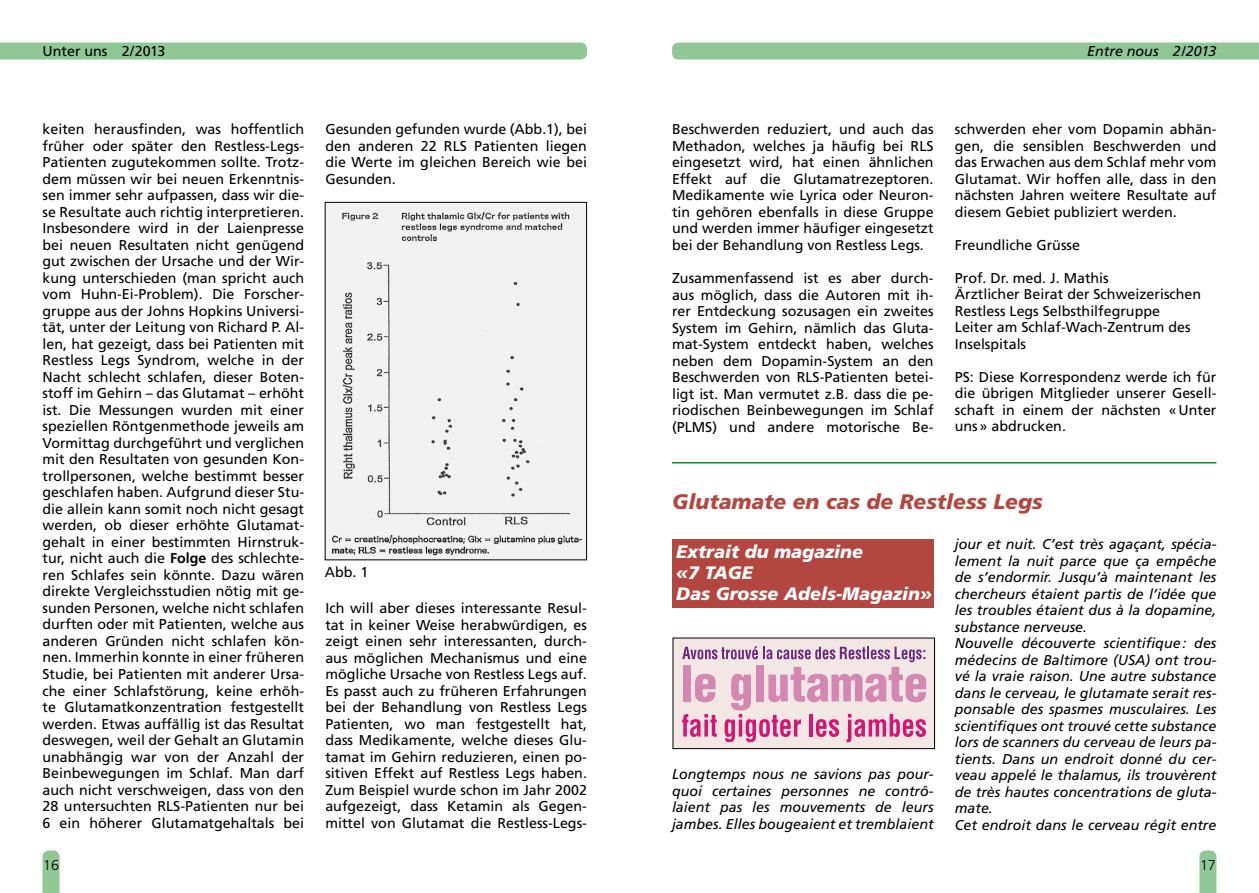
<style>
.page{position:relative;width:1259px;height:893px;background:#fff}
.page>*{position:absolute;margin:0;border:0;box-sizing:border-box;transform-origin:0 0}
.t1{font:italic 900 21px "Frutiger";color:#b3473f}
.t2{font:italic 900 18px/21px "Frutiger";color:#fff}
.t3{font:14.25px/16.5px "Frutiger";color:#000;text-align:justify}
.t4{font:italic 14.25px/16.5px "Frutiger";color:#000;text-align:justify}
.t5{font:300 14.25px "Frutiger";color:#000}
.s1{font-weight:700}
</style>
<div class="page">
<div style="left:0;top:43px;width:587px;height:17px;background:#90c796"></div>
<svg style="left:43px;top:850px;width:17px;height:43px"></svg>
<div style="left:672px;top:43px;width:587px;height:17px;background:#90c796"></div>
<svg style="left:1199px;top:850px;width:17px;height:43px"></svg>
<img style="left:327px;top:204px;width:258px;height:354px">
<div style="left:325px;top:202px;width:262px;height:358px;border:1px solid #000"></div>
<div style="left:672px;top:539px;width:261px;height:69px;background:#b3473f"></div>
<hr style="left:672px;top:462px;width:544px;height:1px;background:#009037">
<div style="left:673px;top:638px;width:261px;height:111px;background:#f2e7e5"></div>
<div style="left:672px;top:638px;width:263px;height:111px;border:1px solid #000"></div>
<svg style="left:682px;top:646px;width:244px;height:96px"></svg>
<p class="t3" style="left:43px;top:43px;width:124px">Unter uns 2/2013</p>
<p class="t3" style="left:43px;top:121px;width:263px">keiten herausfinden, was hoffentlich früher oder später den Restless-Legs-Patienten zugutekommen sollte. Trotz&shy;dem müssen wir bei neuen Erkenntnis&shy;sen immer sehr aufpassen, dass wir die&shy;se Resultate auch richtig interpretieren.<br>Insbesondere wird in der Laienpresse bei neuen Resultaten nicht genügend gut zwischen der Ursache und der Wir&shy;kung unterschieden (man spricht auch vom Huhn-Ei-Problem). Die Forscher&shy;gruppe aus der Johns Hopkins Universi&shy;tät, unter der Leitung von Richard P. Al&shy;len, hat gezeigt, dass bei Patienten mit Restless Legs Syndrom, welche in der Nacht schlecht schlafen, dieser Boten&shy;stoff im Gehirn – das Glutamat – erhöht ist. Die Messungen wurden mit einer speziellen Röntgenmethode jeweils am Vormittag durchgeführt und verglichen mit den Resultaten von gesunden Kon&shy;trollpersonen, welche bestimmt besser geschlafen haben. Aufgrund dieser Stu&shy;die allein kann somit noch nicht gesagt werden, ob dieser erhöhte Glutamat&shy;gehalt in einer bestimmten Hirnstruk&shy;tur, nicht auch die <span class="s1">Folge</span> des schlechte&shy;ren Schlafes sein könnte. Dazu wären direkte Vergleichsstudien nötig mit ge&shy;sunden Personen, welche nicht schlafen durften oder mit Patienten, welche aus anderen Gründen nicht schlafen kön&shy;nen. Immerhin konnte in einer früheren Studie, bei Patienten mit anderer Ursa&shy;che einer Schlafstörung, keine erhöh&shy;te Glutamatkonzentration festgestellt werden. Etwas auffällig ist das Resultat deswegen, weil der Gehalt an Glutamin unabhängig war von der Anzahl der Beinbewegungen im Schlaf. Man darf auch nicht verschweigen, dass von den 28 untersuchten RLS-Patienten nur bei 6 ein höherer Glutamatgehaltals bei</p>
<p class="t3" style="left:325px;top:121px;width:263px">Gesunden gefunden wurde (Abb.1), bei den anderen 22 RLS Patienten liegen die Werte im gleichen Bereich wie bei Gesunden.</p>
<p class="t3" style="left:325px;top:563px;width:45px">Abb. 1</p>
<p class="t3" style="left:325px;top:600px;width:263px">Ich will aber dieses interessante Resul&shy;tat in keiner Weise herabwürdigen, es zeigt einen sehr interessanten, durch&shy;aus möglichen Mechanismus und eine mögliche Ursache von Restless Legs auf.<br>Es passt auch zu früheren Erfahrungen bei der Behandlung von Restless Legs Patienten, wo man festgestellt hat, dass Medikamente, welche dieses Glu&shy;tamat im Gehirn reduzieren, einen po&shy;sitiven Effekt auf Restless Legs haben.<br>Zum Beispiel wurde schon im Jahr 2002 aufgezeigt, dass Ketamin als Gegen&shy;mittel von Glutamat die Restless-Legs-</p>
<p class="t5" style="left:43px;top:857px;width:17px">16</p>
<p class="t4" style="left:1087px;top:43px;width:131px">Entre nous 2/2013</p>
<p class="t3" style="left:672px;top:121px;width:263px">Beschwerden reduziert, und auch das Methadon, welches ja häufig bei RLS eingesetzt wird, hat einen ähnlichen Effekt auf die Glutamatrezeptoren.<br>Medikamente wie Lyrica oder Neuron&shy;tin gehören ebenfalls in diese Gruppe und werden immer häufiger eingesetzt bei der Behandlung von Restless Legs.</p>
<p class="t3" style="left:672px;top:270px;width:263px">Zusammenfassend ist es aber durch&shy;aus möglich, dass die Autoren mit ih&shy;rer Entdeckung sozusagen ein zweites System im Gehirn, nämlich das Gluta&shy;mat-System entdeckt haben, welches neben dem Dopamin-System an den Beschwerden von RLS-Patienten betei&shy;ligt ist. Man vermutet z.B. dass die pe&shy;riodischen Beinbewegungen im Schlaf (PLMS) und andere motorische Be-</p>
<p class="t3" style="left:955px;top:121px;width:263px">schwerden eher vom Dopamin abhän&shy;gen, die sensiblen Beschwerden und das Erwachen aus dem Schlaf mehr vom Glutamat. Wir hoffen alle, dass in den nächsten Jahren weitere Resultate auf diesem Gebiet publiziert werden.</p>
<p class="t3" style="left:955px;top:237px;width:127px">Freundliche Grüsse</p>
<p class="t3" style="left:955px;top:270px;width:248px;text-align:left">Prof. Dr. med. J. Mathis<br>Ärztlicher Beirat der Schweizerischen<br>Restless Legs Selbsthilfegruppe<br>Leiter am Schlaf-Wach-Zentrum des<br>Inselspitals</p>
<p class="t3" style="left:955px;top:369px;width:263px">PS: Diese Korrespondenz werde ich für die übrigen Mitglieder unserer Gesell&shy;schaft in einem der nächsten «Unter uns» abdrucken.</p>
<h1 class="t1" style="left:672px;top:489px;width:372px">Glutamate en cas de Restless Legs</h1>
<p class="t2" style="left:676px;top:541px;width:257px">Extrait du magazine<br>«7 TAGE<br>Das Grosse Adels-Magazin»</p>
<p class="t4" style="left:672px;top:766px;width:263px">Longtemps nous ne savions pas pour&shy;quoi certaines personnes ne contrô&shy;laient pas les mouvements de leurs jambes. Elles bougeaient et tremblaient</p>
<p class="t4" style="left:955px;top:536px;width:263px;text-align:left">jour et nuit. C’est très agaçant, spécia&shy;lement la nuit parce que ça empêche de s’endormir. Jusqu’à maintenant les chercheurs étaient partis de l’idée que les troubles étaient dus à la dopamine, substance nerveuse.<br>Nouvelle découverte scientifique: des médecins de Baltimore (USA) ont trou&shy;vé la vraie raison. Une autre substance dans le cerveau, le glutamate serait res&shy;ponsable des spasmes musculaires. Les scientifiques ont trouvé cette substance lors de scanners du cerveau de leurs pa&shy;tients. Dans un endroit donné du cer&shy;veau appelé le thalamus, ils trouvèrent de très hautes concentrations de gluta&shy;mate.<br>Cet endroit dans le cerveau régit entre</p>
<p class="t5" style="left:1200px;top:857px;width:17px">17</p>
</div>
